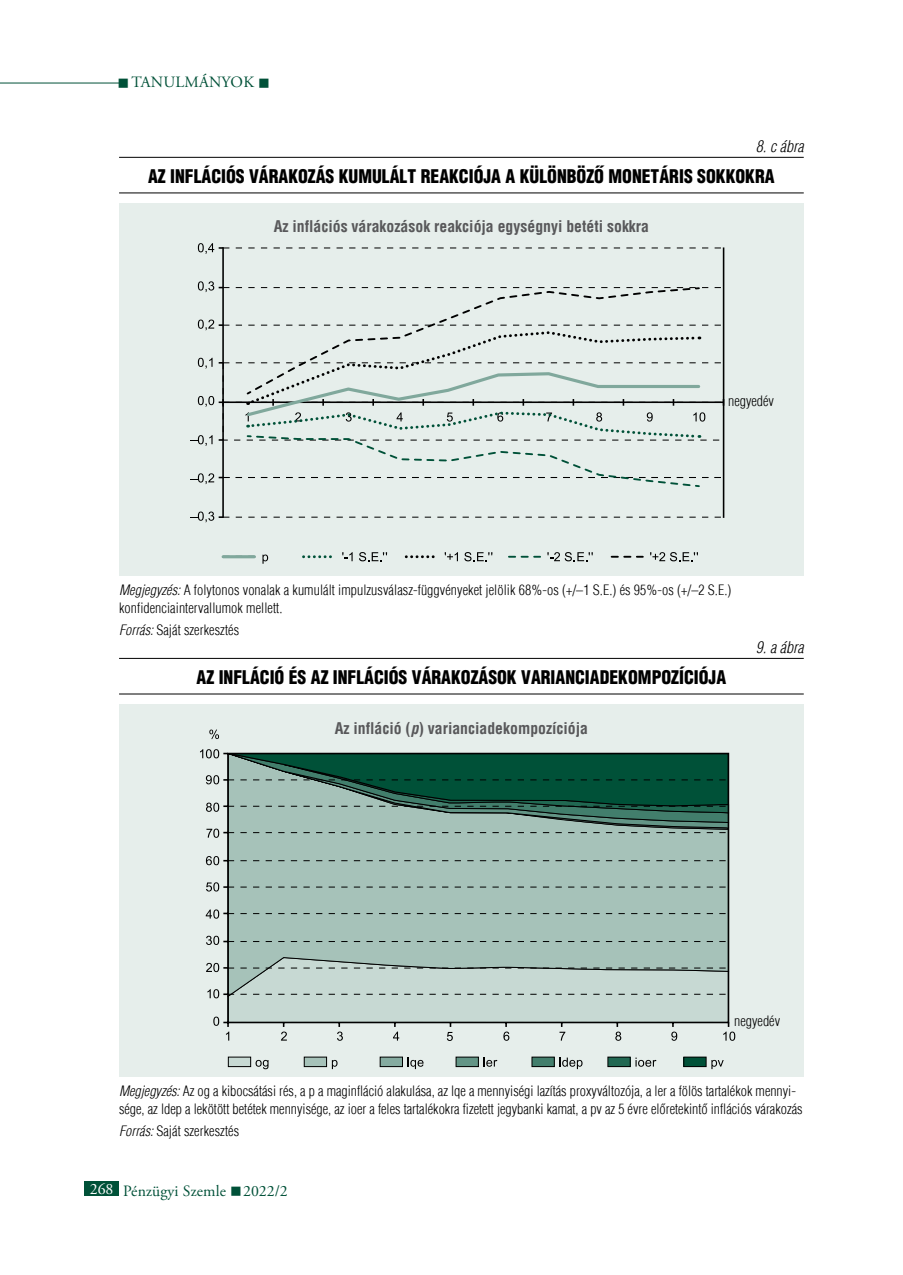
<style>
.page{position:relative;width:903px;height:1275px;background:#fff}
.page>*{position:absolute;margin:0;border:0;box-sizing:border-box;transform-origin:0 0}
.t1{font:900 condensed 18.38px "H Helvetica";color:#000;scale:.96 1}
.t2{font:700 condensed 15.75px "H Helvetica";color:#58585a}
.t3{font:15.75px "Adobe Garamond Pro";color:#005138}
.t4{font:italic 300 condensed 15.75px "H Helvetica";letter-spacing:.005em;color:#000}
.t5{font:15.75px "Adobe Garamond Pro";letter-spacing:.16em;color:#005138}
.t6{font:300 condensed 14px/17.5px "H Helvetica";color:#000}
.s1{font-style:italic}
.s2{color:#fff}
</style>
<div class="page">
<hr style="left:0;top:83px;width:119px;height:1px;background:#005138">
<div style="left:84px;top:1181px;width:35px;height:15px;background:#005138"></div>
<hr style="left:119px;top:157px;width:685px;height:1px;background:#000">
<hr style="left:119px;top:192px;width:685px;height:1px;background:#000">
<div style="left:119px;top:203px;width:685px;height:372px;background:#e6eeeb"></div>
<svg style="left:190px;top:435px;width:23px;height:11px"></svg>
<svg style="left:198px;top:358px;width:15px;height:11px"></svg>
<svg style="left:223px;top:247px;width:501px;height:271px"></svg>
<svg style="left:190px;top:512px;width:33px;height:10px"></svg>
<svg style="left:190px;top:473px;width:32px;height:11px"></svg>
<svg style="left:198px;top:320px;width:24px;height:10px"></svg>
<svg style="left:198px;top:281px;width:24px;height:11px"></svg>
<svg style="left:198px;top:243px;width:25px;height:11px"></svg>
<hr style="left:223px;top:401px;width:500px;height:2px;background:#000">
<hr style="left:222px;top:248px;width:2px;height:269px;background:#000">
<hr style="left:723px;top:248px;width:1px;height:269px;background:#000">
<svg style="left:198px;top:396px;width:26px;height:11px"></svg>
<svg style="left:303px;top:555px;width:29px;height:3px"></svg>
<svg style="left:406px;top:555px;width:29px;height:3px"></svg>
<svg style="left:509px;top:556px;width:31px;height:2px"></svg>
<svg style="left:612px;top:556px;width:31px;height:2px"></svg>
<hr style="left:223px;top:555px;width:31px;height:3px;background:#80a89c">
<svg style="left:262px;top:554px;width:6px;height:10px"></svg>
<svg style="left:342px;top:552px;width:11px;height:9px"></svg>
<svg style="left:359px;top:552px;width:28px;height:9px"></svg>
<svg style="left:445px;top:552px;width:13px;height:9px"></svg>
<svg style="left:464px;top:552px;width:28px;height:9px"></svg>
<svg style="left:547px;top:552px;width:46px;height:9px"></svg>
<svg style="left:650px;top:552px;width:48px;height:9px"></svg>
<svg style="left:245px;top:330px;width:460px;height:158px"></svg>
<svg style="left:253px;top:287px;width:442px;height:105px"></svg>
<hr style="left:119px;top:658px;width:685px;height:1px;background:#000">
<hr style="left:119px;top:694px;width:685px;height:1px;background:#000">
<div style="left:119px;top:704px;width:685px;height:372px;background:#e6eeeb"></div>
<svg style="left:213px;top:1017px;width:6px;height:9px"></svg>
<svg style="left:207px;top:989px;width:12px;height:9px"></svg>
<svg style="left:206px;top:963px;width:13px;height:9px"></svg>
<svg style="left:206px;top:936px;width:13px;height:9px"></svg>
<svg style="left:206px;top:909px;width:13px;height:10px"></svg>
<svg style="left:206px;top:882px;width:13px;height:9px"></svg>
<svg style="left:206px;top:856px;width:13px;height:9px"></svg>
<svg style="left:209px;top:730px;width:10px;height:9px"></svg>
<svg style="left:226px;top:1031px;width:3px;height:10px"></svg>
<svg style="left:281px;top:1031px;width:6px;height:10px"></svg>
<svg style="left:337px;top:1031px;width:6px;height:10px"></svg>
<svg style="left:393px;top:1032px;width:6px;height:9px"></svg>
<svg style="left:447px;top:1032px;width:6px;height:9px"></svg>
<svg style="left:503px;top:1031px;width:6px;height:10px"></svg>
<svg style="left:559px;top:1032px;width:6px;height:9px"></svg>
<svg style="left:615px;top:1031px;width:6px;height:10px"></svg>
<svg style="left:671px;top:1031px;width:6px;height:10px"></svg>
<svg style="left:723px;top:1032px;width:12px;height:9px"></svg>
<svg style="left:200px;top:749px;width:20px;height:89px"></svg>
<svg style="left:223px;top:752px;width:507px;height:275px;background:#8baba1"></svg>
<div style="left:228px;top:1057px;width:23px;height:10px;background:#c7d9d3"></div>
<div style="left:228px;top:1057px;width:23px;height:10px;border:1px solid #000"></div>
<div style="left:304px;top:1057px;width:23px;height:10px;background:#a6c2b9"></div>
<div style="left:304px;top:1057px;width:23px;height:10px;border:1px solid #000"></div>
<div style="left:380px;top:1057px;width:22px;height:10px;background:#85aba0"></div>
<div style="left:380px;top:1057px;width:23px;height:10px;border:1px solid #000"></div>
<div style="left:456px;top:1057px;width:22px;height:10px;background:#639586"></div>
<div style="left:456px;top:1057px;width:23px;height:10px;border:1px solid #000"></div>
<div style="left:532px;top:1057px;width:22px;height:10px;background:#427e6c"></div>
<div style="left:532px;top:1057px;width:22px;height:10px;border:1px solid #000"></div>
<div style="left:608px;top:1057px;width:22px;height:10px;background:#216852"></div>
<div style="left:608px;top:1057px;width:22px;height:10px;border:1px solid #000"></div>
<div style="left:684px;top:1057px;width:22px;height:10px;background:#005138"></div>
<div style="left:683px;top:1057px;width:23px;height:10px;border:1px solid #000"></div>
<svg style="left:256px;top:1060px;width:12px;height:9px"></svg>
<svg style="left:332px;top:1060px;width:5px;height:9px"></svg>
<svg style="left:408px;top:1057px;width:15px;height:12px"></svg>
<svg style="left:484px;top:1057px;width:13px;height:10px"></svg>
<svg style="left:559px;top:1057px;width:23px;height:12px"></svg>
<svg style="left:635px;top:1057px;width:21px;height:10px"></svg>
<svg style="left:711px;top:1060px;width:13px;height:9px"></svg>
<p class="t5" style="left:118px;top:73px;width:154px">■Tanulmányok ■</p>
<p class="t4" style="left:756px;top:137px;width:49px">8. c ábra</p>
<h1 class="t1" style="left:148px;top:164px;width:654px">AZ INFLÁCIÓS VÁRAKOZÁS KUMULÁLT REAKCIÓJA A KÜLÖNBÖZŐ MONETÁRIS SOKKOKRA</h1>
<p class="t2" style="left:274px;top:217px;width:377px">Az inflációs várakozások reakciója egységnyi betéti sokkra</p>
<p class="t6" style="left:728px;top:392px;width:47px">negyedév</p>
<p class="t6" style="left:119px;top:581px;width:614px"><span class="s1">Megjegyzés:</span> A folytonos vonalak a kumulált impulzusválasz-függvényeket jelölik 68%-os (+/–1 S.E.) és 95%-os (+/–2 S.E.) konfidenciaintervallumok mellett.</p>
<p class="t6" style="left:119px;top:621px;width:122px"><span class="s1">Forrás:</span> Saját szerkesztés</p>
<h1 class="t1" style="left:197px;top:665px;width:553px">AZ INFLÁCIÓ ÉS AZ INFLÁCIÓS VÁRAKOZÁSOK VARIANCIADEKOMPOZÍCIÓJA</h1>
<p class="t2" style="left:335px;top:719px;width:255px">Az infláció (<span class="s1">p</span>) varianciadekompozíciója</p>
<p class="t4" style="left:756px;top:638px;width:49px">9. a ábra</p>
<p class="t6" style="left:734px;top:1012px;width:47px">negyedév</p>
<p class="t6" style="left:119px;top:1082px;width:685px"><span class="s1">Megjegyzés:</span> Az og a kibocsátási rés, a p a maginfláció alakulása, az lqe a mennyiségi lazítás proxyváltozója, a ler a fölös tartalékok mennyi&shy;sége, az ldep a lekötött betétek mennyisége, az ioer a feles tartalékokra fizetett jegybanki kamat, a pv az 5 évre előretekintő inflációs várakozás</p>
<p class="t6" style="left:119px;top:1122px;width:122px"><span class="s1">Forrás:</span> Saját szerkesztés</p>
<p class="t3" style="left:90px;top:1181px;width:199px"><span class="s2">268</span> Pénzügyi Szemle ■ 2022/2</p>
</div>
